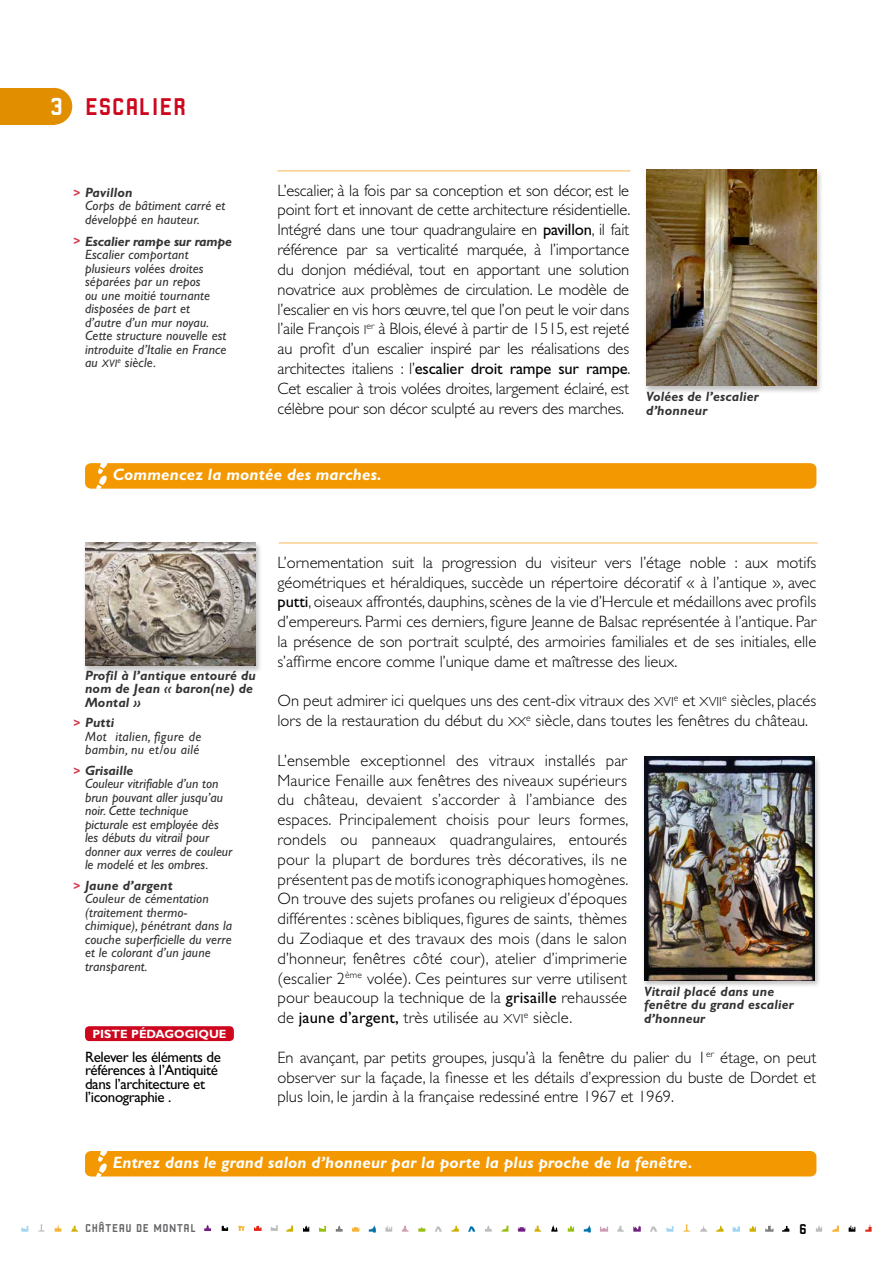
<style>
.page{position:relative;width:893px;height:1263px;background:#fff}
.page>*{position:absolute;margin:0;border:0;box-sizing:border-box;transform-origin:0 0}
.t1{font:25.5px "Robust CMN";letter-spacing:.01em;color:#cd071e}
.t2{font:300 16.5px/19.8px "Gill Sans";color:#000;text-align:justify}
.t3{font:italic 700 16.5px "Gill Sans";letter-spacing:.01em;color:#fff}
.t4{font:15px/13.5px "Gill Sans";letter-spacing:-.025em;color:#000}
.t5{font:15px "Robust CMN";color:#000}
.t6{font:italic 13.5px/13.5px "Gill Sans";letter-spacing:.01em;color:#000}
.t7{font:italic 700 13.5px/13.5px "Gill Sans";letter-spacing:.01em;color:#000}
.t8{font:italic 13.5px/13.5px "Gill Sans";letter-spacing:.03em;color:#000}
.t9{font:italic 700 13.5px "Gill Sans";letter-spacing:-.01em;color:#000}
.t10{font:700 12px "Gill Sans";color:#fff}
.t11{font:12px "Robust CMN";letter-spacing:.04em;color:#646567}
.t12{font:700 12px "Gill Sans";color:#cd071e}
.s1{font-size:25.95px;color:#fff}
.s2{font-family:"Gill Sans Italic SC800";font-style:normal;font-size:10.8px}
.s3{font-weight:400}
.s4{font-family:"Gill Sans Light SC800";font-weight:400;font-size:13.2px}
</style>
<div class="page">
<svg style="left:402px;top:1226px;width:7px;height:6px"></svg>
<svg style="left:286px;top:1225px;width:7px;height:7px"></svg>
<svg style="left:303px;top:1225px;width:6px;height:7px"></svg>
<svg style="left:352px;top:1227px;width:7px;height:5px"></svg>
<svg style="left:319px;top:1226px;width:7px;height:6px"></svg>
<svg style="left:832px;top:1225px;width:7px;height:7px"></svg>
<svg style="left:716px;top:1226px;width:7px;height:6px"></svg>
<svg style="left:865px;top:1224px;width:7px;height:8px"></svg>
<svg style="left:666px;top:1226px;width:8px;height:6px"></svg>
<svg style="left:732px;top:1225px;width:8px;height:7px"></svg>
<svg style="left:749px;top:1225px;width:7px;height:7px"></svg>
<svg style="left:849px;top:1225px;width:6px;height:7px"></svg>
<svg style="left:71px;top:1226px;width:7px;height:6px"></svg>
<svg style="left:55px;top:1225px;width:7px;height:7px"></svg>
<svg style="left:21px;top:1226px;width:7px;height:6px"></svg>
<svg style="left:568px;top:1225px;width:6px;height:6px"></svg>
<svg style="left:502px;top:1225px;width:6px;height:6px"></svg>
<svg style="left:518px;top:1227px;width:7px;height:4px"></svg>
<svg style="left:468px;top:1226px;width:7px;height:5px"></svg>
<svg style="left:633px;top:1225px;width:8px;height:6px"></svg>
<svg style="left:551px;top:1225px;width:6px;height:6px"></svg>
<svg style="left:451px;top:1226px;width:8px;height:5px"></svg>
<svg style="left:369px;top:1225px;width:7px;height:8px"></svg>
<svg style="left:584px;top:1225px;width:7px;height:8px"></svg>
<svg style="left:418px;top:1227px;width:7px;height:5px"></svg>
<svg style="left:684px;top:1223px;width:6px;height:9px"></svg>
<svg style="left:600px;top:1226px;width:8px;height:5px"></svg>
<svg style="left:534px;top:1226px;width:7px;height:5px"></svg>
<svg style="left:782px;top:1226px;width:7px;height:6px"></svg>
<svg style="left:336px;top:1225px;width:7px;height:7px"></svg>
<svg style="left:765px;top:1224px;width:8px;height:8px"></svg>
<svg style="left:385px;top:1225px;width:7px;height:7px"></svg>
<svg style="left:435px;top:1226px;width:7px;height:6px"></svg>
<svg style="left:700px;top:1225px;width:7px;height:7px"></svg>
<svg style="left:816px;top:1226px;width:6px;height:6px"></svg>
<svg style="left:485px;top:1225px;width:7px;height:6px"></svg>
<svg style="left:617px;top:1226px;width:7px;height:5px"></svg>
<svg style="left:650px;top:1226px;width:7px;height:5px"></svg>
<svg style="left:38px;top:1224px;width:7px;height:7px"></svg>
<svg style="left:222px;top:1226px;width:6px;height:5px"></svg>
<svg style="left:238px;top:1226px;width:7px;height:5px"></svg>
<svg style="left:254px;top:1225px;width:8px;height:6px"></svg>
<svg style="left:271px;top:1225px;width:7px;height:6px"></svg>
<svg style="left:204px;top:1224px;width:7px;height:7px"></svg>
<div style="left:0;top:88px;width:54px;height:37px;background:#e18e00"></div>
<div style="left:35px;top:88px;width:37px;height:37px;background:#e18e00;border-radius:50%"></div>
<hr style="left:277px;top:170px;width:353px;height:2px;background:#fbcd8d">
<div style="left:644px;top:168px;width:179px;height:226px;background:#000;opacity:.25"></div>
<img style="left:646px;top:169px;width:170px;height:217px">
<div style="left:85px;top:1151px;width:731px;height:25px;background:#f39800;border-radius:6px"></div>
<svg style="left:95px;top:1151px;width:13px;height:26px"></svg>
<div style="left:85px;top:463px;width:731px;height:26px;background:#f39800;border-radius:6px"></div>
<svg style="left:95px;top:463px;width:13px;height:26px"></svg>
<div style="left:85px;top:1026px;width:149px;height:15px;background:#cd071e;border-radius:4px"></div>
<hr style="left:279px;top:542px;width:538px;height:2px;background:#fbcd8d">
<div style="left:82px;top:541px;width:180px;height:133px;background:#000;opacity:.25"></div>
<img style="left:85px;top:542px;width:170px;height:123px">
<div style="left:641px;top:756px;width:180px;height:233px;background:#000;opacity:.25"></div>
<img style="left:644px;top:757px;width:170px;height:223px">
<h1 class="t1" style="left:50px;top:93px;width:138px"><span class="s1">3</span> ESCALIER</h1>
<p class="t7" style="left:85px;top:185px;width:49px">Pavillon</p>
<p class="t6" style="left:85px;top:199px;width:142px">Corps de bâtiment carré et développé en hauteur.</p>
<p class="t12" style="left:73px;top:185px;width:9px">&gt;</p>
<p class="t9" style="left:85px;top:233px;width:149px">Escalier rampe sur rampe</p>
<p class="t6" style="left:85px;top:248px;width:143px">Escalier comportant plusieurs volées droites séparées par un repos<br>ou une moitié tournante disposées de part et d’autre d’un mur noyau.<br>Cette structure nouvelle est introduite d’Italie en France au <span class="s2">xvi</span><sup>e</sup> siècle.</p>
<p class="t12" style="left:73px;top:234px;width:9px">&gt;</p>
<p class="t2" style="left:277px;top:180px;width:355px">L’escalier, à la fois par sa conception et son décor, est le point fort et innovant de cette architecture résidentielle.<br>Intégré dans une tour quadrangulaire en <span class="s3">pavillon</span>, il fait référence par sa verticalité marquée, à l’importance du donjon médiéval, tout en apportant une solution novatrice aux problèmes de circulation. Le modèle de l’escalier en vis hors œuvre, tel que l’on peut le voir dans l’aile François <span class="s4">I</span><sup>er</sup> à Blois, élevé à partir de 1515, est rejeté au profit d’un escalier inspiré par les réalisations des architectes italiens : l’<span class="s3">escalier droit rampe sur rampe</span>.<br>Cet escalier à trois volées droites, largement éclairé, est célèbre pour son décor sculpté au revers des marches.</p>
<p class="t7" style="left:646px;top:390px;width:114px">Volées de l’escalier d’honneur</p>
<p class="t3" style="left:113px;top:465px;width:271px">Commencez la montée des marches.</p>
<p class="t7" style="left:85px;top:669px;width:172px">Profil à l’antique entouré du nom de Jean « baron(ne) de<br>Montal »</p>
<p class="t7" style="left:85px;top:716px;width:31px">Putti</p>
<p class="t8" style="left:85px;top:729px;width:118px">Mot italien, figure de bambin, nu et/ou ailé</p>
<p class="t12" style="left:73px;top:716px;width:9px">&gt;</p>
<p class="t7" style="left:85px;top:764px;width:50px">Grisaille</p>
<p class="t6" style="left:85px;top:777px;width:149px">Couleur vitrifiable d’un ton brun pouvant aller jusqu’au noir. Cette technique picturale est employée dès les débuts du vitrail pour donner aux verres de couleur le modelé et les ombres.</p>
<p class="t12" style="left:73px;top:764px;width:9px">&gt;</p>
<p class="t7" style="left:85px;top:878px;width:89px">Jaune d’argent</p>
<p class="t6" style="left:85px;top:892px;width:149px">Couleur de cémentation (traitement thermo&shy;chimique), pénétrant dans la couche superficielle du verre et le colorant d’un jaune transparent.</p>
<p class="t12" style="left:73px;top:878px;width:9px">&gt;</p>
<p class="t10" style="left:92px;top:1027px;width:136px">PISTE PÉDAGOGIQUE</p>
<p class="t4" style="left:85px;top:1050px;width:137px">Relever les éléments de références à l’Antiquité dans l’architecture et l’iconographie .</p>
<p class="t2" style="left:277px;top:552px;width:540px">L’ornementation suit la progression du visiteur vers l’étage noble : aux motifs géométriques et héraldiques, succède un répertoire décoratif « à l’antique », avec <span class="s3">putti</span>, oiseaux affrontés, dauphins, scènes de la vie d’Hercule et médaillons avec profils d’empereurs. Parmi ces derniers, figure Jeanne de Balsac représentée à l’antique. Par la présence de son portrait sculpté, des armoiries familiales et de ses initiales, elle s’affirme encore comme l’unique dame et maîtresse des lieux.</p>
<p class="t2" style="left:277px;top:691px;width:540px">On peut admirer ici quelques uns des cent-dix vitraux des <span class="s4">XVI</span><sup>e</sup> et <span class="s4">XVII</span><sup>e</sup> siècles, placés lors de la restauration du début du <span class="s4">XX</span><sup>e</sup> siècle, dans toutes les fenêtres du château.</p>
<p class="t2" style="left:277px;top:750px;width:352px">L’ensemble exceptionnel des vitraux installés par Maurice Fenaille aux fenêtres des niveaux supérieurs du château, devaient s’accorder à l’ambiance des espaces. Principalement choisis pour leurs formes, rondels ou panneaux quadrangulaires, entourés pour la plupart de bordures très décoratives, ils ne présentent pas de motifs iconographiques homogènes.<br>On trouve des sujets profanes ou religieux d’époques différentes : scènes bibliques, figures de saints, thèmes du Zodiaque et des travaux des mois (dans le salon d’honneur, fenêtres côté cour), atelier d’imprimerie (escalier 2<sup>ème</sup> volée). Ces peintures sur verre utilisent pour beaucoup la technique de la <span class="s3">grisaille</span> rehaussée de <span class="s3">jaune d’argent,</span> très utilisée au <span class="s4">XVI</span><sup>e</sup> siècle.</p>
<p class="t2" style="left:277px;top:1047px;width:540px">En avançant, par petits groupes, jusqu’à la fenêtre du palier du 1<sup>er</sup> étage, on peut observer sur la façade, la finesse et les détails d’expression du buste de Dordet et plus loin, le jardin à la française redessiné entre 1967 et 1969.</p>
<p class="t7" style="left:644px;top:984px;width:151px">Vitrail placé dans une fenêtre du grand escalier d’honneur</p>
<p class="t3" style="left:113px;top:1153px;width:581px">Entrez dans le grand salon d’honneur par la porte la plus proche de la fenêtre.</p>
<p class="t11" style="left:85px;top:1221px;width:112px">CHÂTEAU DE MONTAL</p>
<p class="t5" style="left:799px;top:1220px;width:9px">6</p>
</div>
